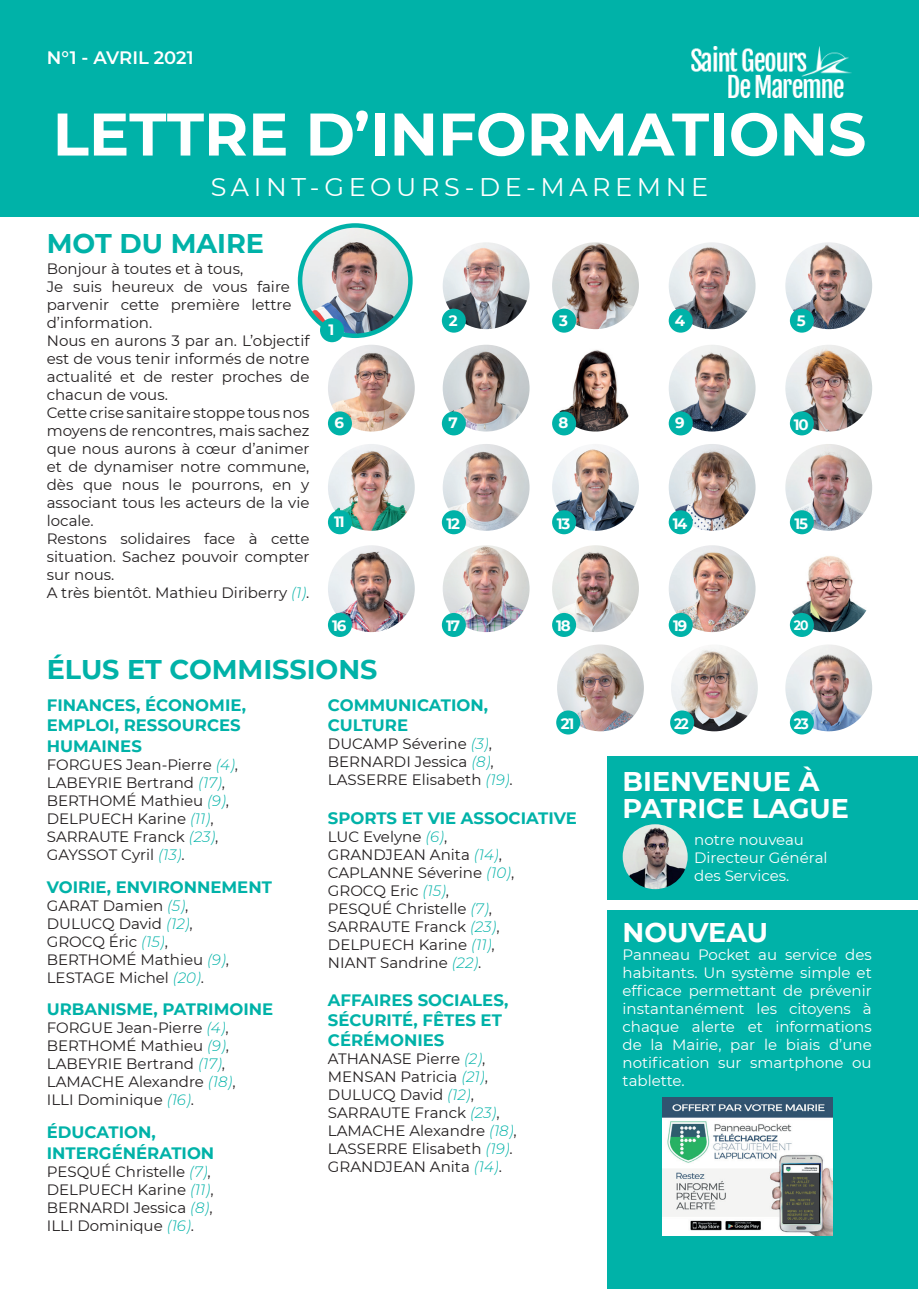
<style>
.page{position:relative;width:919px;height:1289px;background:#fff}
.page>*{position:absolute;margin:0;border:0;box-sizing:border-box;transform-origin:0 0}
.t1{font:700 60px "Montserrat";color:#fff}
.t2{font:700 27px/27px "Montserrat";color:#fff}
.t3{font:700 27px "Montserrat";color:#00b2a8}
.t4{font:25.5px "Montserrat";letter-spacing:.18em;color:#fff}
.t5{font:600 18px "Montserrat";letter-spacing:-.005em;color:#fff}
.t6{font:700 16.5px/19.8px "Montserrat";color:#00b2a8}
.t7{font:15px/18px "Montserrat";color:#231f20}
.t8{font:15px/18px "Montserrat";color:#fff}
.t9{font:700 15px "Montserrat";letter-spacing:-.08em;color:#fff}
.t10{font:700 15px "Montserrat";letter-spacing:-.08em;color:#fff;scale:.9 1}
.t11{font:700 13.5px "Montserrat";color:#fff;scale:.92 1}
.s1{font-weight:300;font-style:italic;color:#00b2a8}
</style>
<div class="page">
<div style="left:607px;top:756px;width:311px;height:143px;background:#00b2a8"></div>
<div style="left:607px;top:910px;width:311px;height:378px;background:#00b2a8"></div>
<div style="left:0;top:0;width:918px;height:216px;background:#00b2a8"></div>
<img style="left:691px;top:47px;width:160px;height:50px">
<img style="left:300px;top:225px;width:110px;height:111px;border-radius:55px">
<div style="left:298px;top:223px;width:114px;height:115px;border:4px solid #00b2a8;border-radius:50%"></div>
<img style="left:328px;top:345px;width:87px;height:86px;border-radius:43px">
<img style="left:328px;top:444px;width:87px;height:87px;border-radius:43px">
<img style="left:328px;top:545px;width:87px;height:87px;border-radius:43px">
<img style="left:442px;top:242px;width:87px;height:87px;border-radius:43px">
<img style="left:442px;top:345px;width:87px;height:86px;border-radius:43px">
<img style="left:442px;top:444px;width:87px;height:87px;border-radius:43px">
<img style="left:442px;top:545px;width:87px;height:87px;border-radius:43px">
<img style="left:552px;top:242px;width:87px;height:87px;border-radius:43px">
<img style="left:552px;top:345px;width:87px;height:86px;border-radius:43px">
<img style="left:552px;top:444px;width:87px;height:87px;border-radius:43px">
<img style="left:552px;top:545px;width:87px;height:87px;border-radius:43px">
<img style="left:671px;top:644px;width:86px;height:87px;border-radius:43px">
<img style="left:557px;top:644px;width:87px;height:87px;border-radius:43px">
<img style="left:785px;top:242px;width:87px;height:87px;border-radius:43px">
<img style="left:668px;top:242px;width:87px;height:87px;border-radius:43px">
<img style="left:668px;top:345px;width:87px;height:86px;border-radius:43px">
<img style="left:668px;top:444px;width:87px;height:87px;border-radius:43px">
<img style="left:668px;top:545px;width:87px;height:87px;border-radius:43px">
<img style="left:785px;top:644px;width:87px;height:87px;border-radius:43px">
<img style="left:622px;top:824px;width:65px;height:65px;border-radius:32px">
<img style="left:785px;top:345px;width:87px;height:86px;border-radius:43px">
<img style="left:785px;top:444px;width:87px;height:87px;border-radius:43px">
<img style="left:792px;top:556px;width:75px;height:76px">
<div style="left:320px;top:318px;width:24px;height:24px;background:#00b2a8;border-radius:50%"></div>
<div style="left:442px;top:308px;width:24px;height:24px;background:#00b2a8;border-radius:50%"></div>
<div style="left:442px;top:411px;width:24px;height:24px;background:#00b2a8;border-radius:50%"></div>
<div style="left:442px;top:510px;width:24px;height:24px;background:#00b2a8;border-radius:50%"></div>
<div style="left:442px;top:613px;width:24px;height:24px;background:#00b2a8;border-radius:50%"></div>
<div style="left:328px;top:411px;width:24px;height:24px;background:#00b2a8;border-radius:50%"></div>
<div style="left:328px;top:510px;width:24px;height:24px;background:#00b2a8;border-radius:50%"></div>
<div style="left:328px;top:613px;width:24px;height:24px;background:#00b2a8;border-radius:50%"></div>
<div style="left:552px;top:308px;width:24px;height:24px;background:#00b2a8;border-radius:50%"></div>
<div style="left:552px;top:411px;width:24px;height:24px;background:#00b2a8;border-radius:50%"></div>
<div style="left:552px;top:510px;width:24px;height:24px;background:#00b2a8;border-radius:50%"></div>
<div style="left:552px;top:613px;width:24px;height:24px;background:#00b2a8;border-radius:50%"></div>
<div style="left:668px;top:308px;width:24px;height:24px;background:#00b2a8;border-radius:50%"></div>
<div style="left:668px;top:411px;width:24px;height:24px;background:#00b2a8;border-radius:50%"></div>
<div style="left:668px;top:510px;width:24px;height:24px;background:#00b2a8;border-radius:50%"></div>
<div style="left:668px;top:613px;width:24px;height:24px;background:#00b2a8;border-radius:50%"></div>
<div style="left:789px;top:308px;width:24px;height:24px;background:#00b2a8;border-radius:50%"></div>
<div style="left:789px;top:411px;width:24px;height:24px;background:#00b2a8;border-radius:50%"></div>
<div style="left:789px;top:510px;width:24px;height:24px;background:#00b2a8;border-radius:50%"></div>
<div style="left:789px;top:613px;width:24px;height:24px;background:#00b2a8;border-radius:50%"></div>
<div style="left:789px;top:710px;width:24px;height:24px;background:#00b2a8;border-radius:50%"></div>
<div style="left:670px;top:710px;width:24px;height:24px;background:#00b2a8;border-radius:50%"></div>
<div style="left:556px;top:710px;width:24px;height:24px;background:#00b2a8;border-radius:50%"></div>
<img style="left:662px;top:1097px;width:170px;height:137px">
<p class="t5" style="left:47px;top:45px;width:148px">N°1 - AVRIL 2021</p>
<h1 class="t1" style="left:53px;top:91px;width:815px">LETTRE D’INFORMATIONS</h1>
<h3 class="t4" style="left:211px;top:169px;width:499px">SAINT-GEOURS-DE-MAREMNE</h3>
<h2 class="t3" style="left:47px;top:223px;width:219px">MOT DU MAIRE</h2>
<p class="t7" style="left:47px;top:259px;width:264px">Bonjour à toutes et à tous,<br>Je suis heureux de vous faire parvenir cette première lettre d’information.<br>Nous en aurons 3 par an. L’objectif est de vous tenir informés de notre actualité et de rester proches de chacun de vous.<br>Cette crise sanitaire stoppe tous nos moyens de rencontres, mais sachez que nous aurons à cœur d’animer et de dynamiser notre commune, dès que nous le pourrons, en y associant tous les acteurs de la vie locale.<br>Restons solidaires face à cette situation. Sachez pouvoir compter sur nous.<br>A très bientôt. Mathieu Diriberry <span class="s1">(1)</span>.</p>
<p class="t9" style="left:328px;top:319px;width:7px">1</p>
<p class="t9" style="left:334px;top:412px;width:11px">6</p>
<p class="t9" style="left:334px;top:511px;width:12px">11</p>
<p class="t9" style="left:332px;top:615px;width:16px">16</p>
<h2 class="t3" style="left:47px;top:650px;width:332px">ÉLUS ET COMMISSIONS</h2>
<p class="t9" style="left:449px;top:309px;width:10px">2</p>
<p class="t9" style="left:448px;top:412px;width:11px">7</p>
<p class="t9" style="left:446px;top:512px;width:15px">12</p>
<p class="t9" style="left:446px;top:615px;width:15px">17</p>
<p class="t9" style="left:559px;top:309px;width:10px">3</p>
<p class="t9" style="left:558px;top:412px;width:11px">8</p>
<p class="t9" style="left:556px;top:512px;width:15px">13</p>
<p class="t9" style="left:556px;top:615px;width:16px">18</p>
<p class="t9" style="left:674px;top:309px;width:12px">4</p>
<p class="t9" style="left:675px;top:412px;width:11px">9</p>
<p class="t9" style="left:672px;top:512px;width:16px">14</p>
<p class="t9" style="left:673px;top:615px;width:15px">19</p>
<p class="t9" style="left:796px;top:309px;width:10px">5</p>
<p class="t9" style="left:793px;top:413px;width:16px">10</p>
<p class="t9" style="left:794px;top:512px;width:15px">15</p>
<p class="t11" style="left:793px;top:615px;width:18px">20</p>
<p class="t6" style="left:47px;top:694px;width:201px">FINANCES, ÉCONOMIE,<br>EMPLOI, RESSOURCES</p>
<p class="t6" style="left:47px;top:735px;width:97px">HUMAINES</p>
<p class="t7" style="left:47px;top:755px;width:193px">FORGUES Jean-Pierre <span class="s1">(4)</span>,<br>LABEYRIE Bertrand <span class="s1">(17)</span>,<br>BERTHOMÉ Mathieu <span class="s1">(9)</span>,<br>DELPUECH Karine <span class="s1">(11)</span>,<br>SARRAUTE Franck <span class="s1">(23)</span>,<br>GAYSSOT Cyril <span class="s1">(13)</span>.</p>
<p class="t6" style="left:47px;top:876px;width:226px">VOIRIE, ENVIRONNEMENT</p>
<p class="t7" style="left:47px;top:895px;width:184px">GARAT Damien <span class="s1">(5)</span>,<br>DULUCQ David <span class="s1">(12)</span>,<br>GROCQ Éric <span class="s1">(15)</span>,<br>BERTHOMÉ Mathieu <span class="s1">(9)</span>,<br>LESTAGE Michel <span class="s1">(20)</span>.</p>
<p class="t6" style="left:47px;top:998px;width:228px">URBANISME, PATRIMOINE</p>
<p class="t7" style="left:47px;top:1018px;width:190px">FORGUE Jean-Pierre <span class="s1">(4)</span>,<br>BERTHOMÉ Mathieu <span class="s1">(9)</span>,<br>LABEYRIE Bertrand <span class="s1">(17)</span>,<br>LAMACHE Alexandre <span class="s1">(18)</span>,<br>ILLI Dominique <span class="s1">(16)</span>.</p>
<p class="t6" style="left:47px;top:1120px;width:169px;line-height:21.6px">ÉDUCATION,<br>INTERGÉNÉRATION</p>
<p class="t7" style="left:47px;top:1162px;width:168px">PESQUÉ Christelle <span class="s1">(7)</span>,<br>DELPUECH Karine <span class="s1">(11)</span>,<br>BERNARDI Jessica <span class="s1">(8)</span>,<br>ILLI Dominique <span class="s1">(16)</span>.</p>
<p class="t6" style="left:328px;top:694px;width:162px">COMMUNICATION,<br>CULTURE</p>
<p class="t7" style="left:328px;top:733px;width:186px">DUCAMP Séverine <span class="s1">(3)</span>,<br>BERNARDI Jessica <span class="s1">(8)</span>,<br>LASSERRE Elisabeth <span class="s1">(19)</span>.</p>
<p class="t6" style="left:328px;top:807px;width:250px">SPORTS ET VIE ASSOCIATIVE</p>
<p class="t7" style="left:328px;top:827px;width:188px">LUC Evelyne <span class="s1">(6)</span>,<br>GRANDJEAN Anita <span class="s1">(14)</span>,<br>CAPLANNE Séverine <span class="s1">(10)</span>,<br>GROCQ Eric <span class="s1">(15)</span>,<br>PESQUÉ Christelle <span class="s1">(7)</span>,<br>SARRAUTE Franck <span class="s1">(23)</span>,<br>DELPUECH Karine <span class="s1">(11)</span>,<br>NIANT Sandrine <span class="s1">(22)</span>.</p>
<p class="t6" style="left:328px;top:989px;width:182px">AFFAIRES SOCIALES,<br>SÉCURITÉ, FÊTES ET<br>CÉRÉMONIES</p>
<p class="t7" style="left:328px;top:1048px;width:190px">ATHANASE Pierre <span class="s1">(2)</span>,<br>MENSAN Patricia <span class="s1">(21)</span>,<br>DULUCQ David <span class="s1">(12)</span>,<br>SARRAUTE Franck <span class="s1">(23)</span>,<br>LAMACHE Alexandre <span class="s1">(18)</span>,<br>LASSERRE Elisabeth <span class="s1">(19)</span>.<br>GRANDJEAN Anita <span class="s1">(14)</span>.</p>
<p class="t9" style="left:560px;top:712px;width:15px">21</p>
<p class="t10" style="left:674px;top:712px;width:18px">22</p>
<p class="t10" style="left:793px;top:712px;width:18px">23</p>
<h2 class="t2" style="left:622px;top:766px;width:228px">BIENVENUE À<br>PATRICE LAGUE</h2>
<p class="t8" style="left:694px;top:830px;width:135px">notre nouveau<br>Directeur Général des Services.</p>
<h2 class="t2" style="left:622px;top:917px;width:147px">NOUVEAU</h2>
<p class="t8" style="left:622px;top:945px;width:251px;text-align:justify">Panneau Pocket au service des habitants. Un système simple et efficace permettant de prévenir instantanément les citoyens à chaque alerte et informations de la Mairie, par le biais d’une notification sur smartphone ou tablette.</p>
</div>
